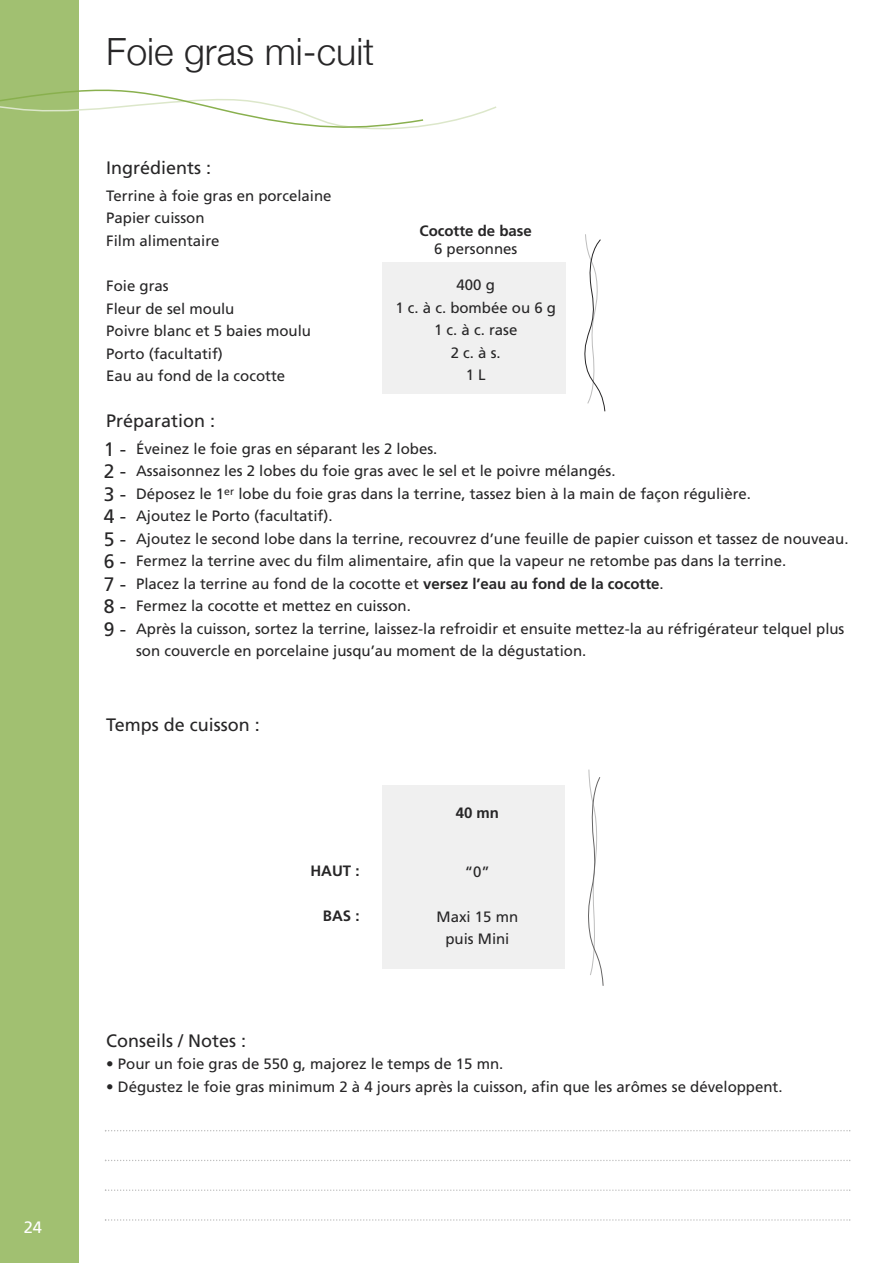
<style>
.page{position:relative;width:893px;height:1263px;background:#fff}
.page>*{position:absolute;margin:0;border:0;box-sizing:border-box;transform-origin:0 0}
.t1{font:300 37.5px "Helvetica Neue";color:#272627}
.t2{font:19.5px/22.5px "Frutiger";color:#272627;text-align:justify}
.t3{font:18px "Frutiger";color:#272627}
.t4{font:16.5px "Frutiger";color:#fff}
.t5{font:15px/22.5px "Frutiger";color:#272627}
.t6{font:700 15px "Frutiger";color:#272627}
.s1{font-weight:700}
</style>
<div class="page">
<div style="left:0;top:0;width:79px;height:1263px;background:#a1c071"></div>
<svg style="left:0;top:89px;width:497px;height:41px"></svg>
<svg style="left:105px;top:1130px;width:745px;height:1px"></svg>
<svg style="left:105px;top:1160px;width:745px;height:1px"></svg>
<svg style="left:105px;top:1189px;width:745px;height:2px"></svg>
<svg style="left:105px;top:1219px;width:745px;height:2px"></svg>
<div style="left:383px;top:263px;width:183px;height:131px;background:#f0f0f0"></div>
<div style="left:383px;top:785px;width:182px;height:184px;background:#f0f0f0"></div>
<svg style="left:588px;top:769px;width:16px;height:217px"></svg>
<svg style="left:584px;top:234px;width:22px;height:178px"></svg>
<p class="t4" style="left:24px;top:1220px;width:20px">24</p>
<h1 class="t1" style="left:106px;top:29px;width:270px">Foie gras mi-cuit</h1>
<p class="t3" style="left:106px;top:160px;width:106px">Ingrédients :</p>
<p class="t5" style="left:106px;top:185px;width:227px">Terrine à foie gras en porcelaine<br>Papier cuisson<br>Film alimentaire</p>
<p class="t5" style="left:106px;top:276px;width:206px">Foie gras<br>Fleur de sel moulu<br>Poivre blanc et 5 baies moulu<br>Porto (facultatif)<br>Eau au fond de la cocotte</p>
<p class="t6" style="left:420px;top:225px;width:114px">Cocotte de base</p>
<p class="t5" style="left:434px;top:239px;width:85px">6 personnes</p>
<p class="t5" style="left:395px;top:275px;width:162px;text-align:center">400 g<br>1 c. à c. bombée ou 6 g<br>1 c. à c. rase<br>2c.às.<br>1 L</p>
<p class="t3" style="left:106px;top:413px;width:110px">Préparation :</p>
<p class="t5" style="left:136px;top:438px;width:714px">Éveinez le foie gras en séparant les 2 lobes.<br>Assaisonnez les 2 lobes du foie gras avec le sel et le poivre mélangés.<br>Déposez le 1<sup>er</sup> lobe du foie gras dans la terrine, tassez bien à la main de façon régulière.<br>Ajoutez le Porto (facultatif).<br>Ajoutez le second lobe dans la terrine, recouvrez d’une feuille de papier cuisson et tassez de nouveau.<br>Fermez la terrine avec du film alimentaire, afin que la vapeur ne retombe pas dans la terrine.<br>Placez la terrine au fond de la cocotte et <span class="s1">versez l’eau au fond de la cocotte</span>.<br>Fermez la cocotte et mettez en cuisson.<br>Après la cuisson, sortez la terrine, laissez-la refroidir et ensuite mettez-la au réfrigérateur telquel plus son couvercle en porcelaine jusqu’au moment de la dégustation.</p>
<h2 class="t2" style="left:104px;top:439px;width:24px">1 - 2 - 3 - 4 - 5 - 6 - 7 - 8 - 9 -</h2>
<p class="t3" style="left:106px;top:718px;width:155px">Temps de cuisson :</p>
<p class="t6" style="left:310px;top:865px;width:51px">HAUT :</p>
<p class="t6" style="left:323px;top:910px;width:38px">BAS :</p>
<p class="t6" style="left:456px;top:807px;width:45px">40 mn</p>
<p class="t5" style="left:465px;top:861px;width:26px">“0”</p>
<p class="t5" style="left:437px;top:906px;width:83px;text-align:center">Maxi 15 mn puis Mini</p>
<p class="t3" style="left:106px;top:1033px;width:141px">Conseils / Notes :</p>
<p class="t5" style="left:106px;top:1054px;width:399px">• Pour un foie gras de 550 g, majorez le temps de 15 mn.</p>
<p class="t5" style="left:106px;top:1077px;width:678px">• Dégustez le foie gras minimum 2 à 4 jours après la cuisson, afin que les arômes se développent.</p>
</div>
